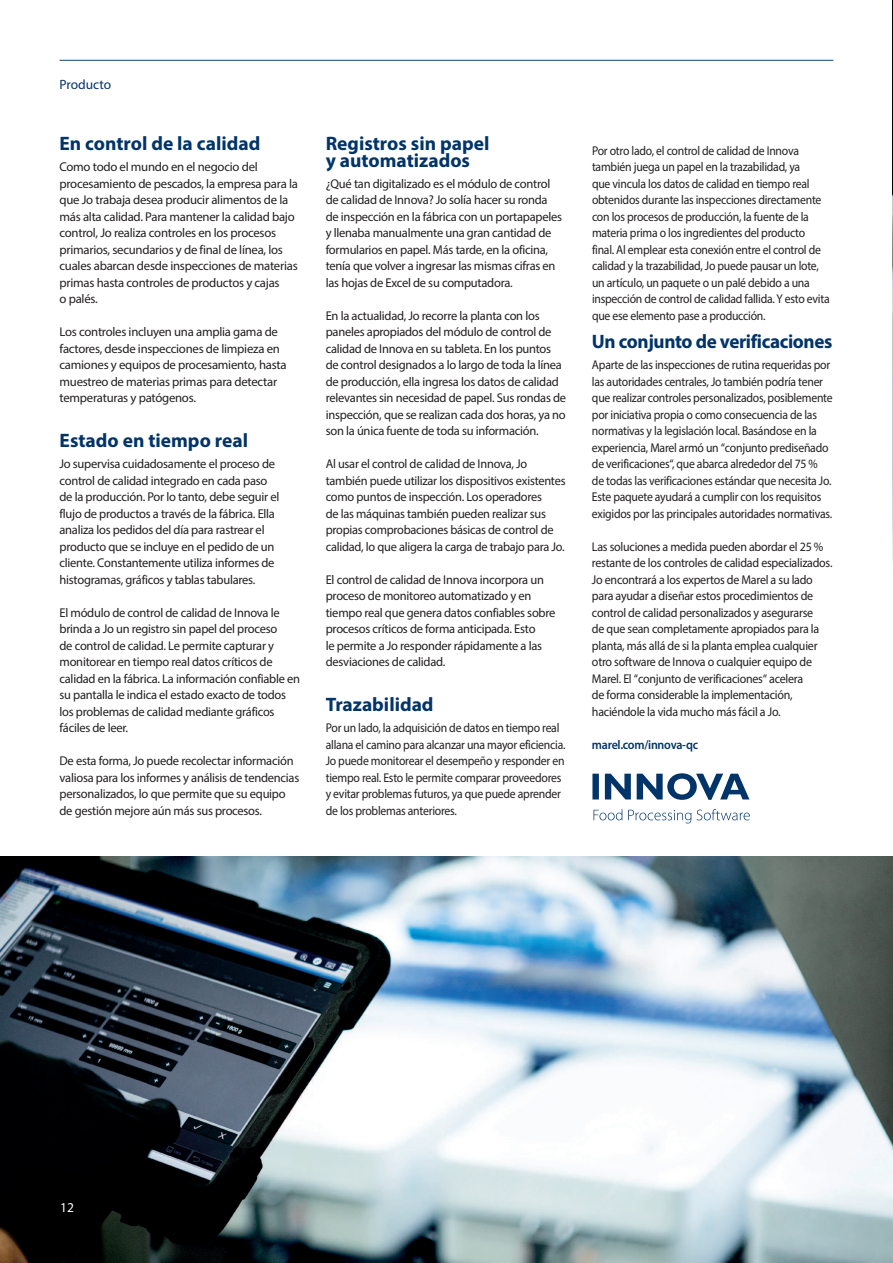
<style>
.page{position:relative;width:893px;height:1263px;background:#fff}
.page>*{position:absolute;margin:0;border:0;box-sizing:border-box;transform-origin:0 0}
.t1{font:700 19.5px/16.5px "Myriad Pro";color:#013469}
.t2{font:700 19.5px "Myriad Pro";letter-spacing:-.02em;color:#013469}
.t3{font:13.5px "Myriad Pro";color:#013469}
.t4{font:13.5px "Myriad Pro";color:#fff}
.t5{font:12.75px/16.5px "Myriad Pro";letter-spacing:-.02em;color:#231f20}
.t6{font:12.75px/16.5px "Myriad Pro";letter-spacing:-.02em;color:#231f20;scale:.92 1}
.t7{font:12.75px/16.5px "Myriad Pro";letter-spacing:-.02em;color:#231f20;scale:.94 1}
.t8{font:600 12.75px "Myriad Pro";letter-spacing:-.02em;color:#013469;scale:.94 1}
</style>
<div class="page">
<img style="left:892px;top:1px;width:1px;height:560px">
<img style="left:0;top:856px;width:893px;height:407px">
<hr style="left:60px;top:60px;width:773px;height:1px;background:#13416f">
<svg style="left:592px;top:773px;width:157px;height:27px"></svg>
<svg style="left:593px;top:809px;width:29px;height:11px"></svg>
<svg style="left:628px;top:810px;width:63px;height:13px"></svg>
<svg style="left:697px;top:809px;width:53px;height:11px"></svg>
<p class="t3" style="left:60px;top:78px;width:53px">Producto</p>
<h1 class="t1" style="left:60px;top:137px;width:202px">En control de la calidad</h1>
<p class="t5" style="left:60px;top:159px;width:240px">Como todo el mundo en el negocio del procesamiento de pescados, la empresa para la que Jo trabaja desea producir alimentos de la más alta calidad. Para mantener la calidad bajo control, Jo realiza controles en los procesos primarios, secundarios y de final de línea, los cuales abarcan desde inspecciones de materias primas hasta controles de productos y cajas<br>o palés.</p>
<p class="t5" style="left:60px;top:324px;width:229px">Los controles incluyen una amplia gama de factores, desde inspecciones de limpieza en camiones y equipos de procesamiento, hasta muestreo de materias primas para detectar temperaturas y patógenos.</p>
<h1 class="t1" style="left:60px;top:434px;width:190px">Estado en tiempo real</h1>
<p class="t5" style="left:60px;top:456px;width:221px">Jo supervisa cuidadosamente el proceso de control de calidad integrado en cada paso de la producción. Por lo tanto, debe seguir el flujo de productos a través de la fábrica. Ella analiza los pedidos del día para rastrear el producto que se incluye en el pedido de un cliente. Constantemente utiliza informes de histogramas, gráficos y tablas tabulares.</p>
<p class="t5" style="left:60px;top:605px;width:242px">El módulo de control de calidad de Innova le brinda a Jo un registro sin papel del proceso<br>de control de calidad. Le permite capturar y monitorear en tiempo real datos críticos de calidad en la fábrica. La información confiable en su pantalla le indica el estado exacto de todos los problemas de calidad mediante gráficos fáciles de leer.</p>
<p class="t5" style="left:60px;top:753px;width:241px">De esta forma, Jo puede recolectar información valiosa para los informes y análisis de tendencias personalizados, lo que permite que su equipo de gestión mejore aún más sus procesos.</p>
<h1 class="t1" style="left:326px;top:137px;width:165px">Registros sin papel y automatizados</h1>
<p class="t5" style="left:326px;top:176px;width:238px">¿Qué tan digitalizado es el módulo de control de calidad de Innova? Jo solía hacer su ronda de inspección en la fábrica con un portapapeles y llenaba manualmente una gran cantidad de formularios en papel. Más tarde, en la oficina, tenía que volver a ingresar las mismas cifras en las hojas de Excel de su computadora.</p>
<p class="t5" style="left:326px;top:308px;width:242px">En la actualidad, Jo recorre la planta con los paneles apropiados del módulo de control de calidad de Innova en su tableta. En los puntos de control designados a lo largo de toda la línea de producción, ella ingresa los datos de calidad relevantes sin necesidad de papel. Sus rondas de inspección, que se realizan cada dos horas, ya no son la única fuente de toda su información.</p>
<p class="t5" style="left:326px;top:456px;width:241px">Al usar el control de calidad de Innova, Jo también puede utilizar los dispositivos existentes como puntos de inspección. Los operadores<br>de las máquinas también pueden realizar sus propias comprobaciones básicas de control de calidad, lo que aligera la carga de trabajo para Jo.</p>
<p class="t5" style="left:326px;top:572px;width:231px">El control de calidad de Innova incorpora un proceso de monitoreo automatizado y en tiempo real que genera datos confiables sobre procesos críticos de forma anticipada. Esto<br>le permite a Jo responder rápidamente a las desviaciones de calidad.</p>
<h1 class="t1" style="left:326px;top:698px;width:109px">Trazabilidad</h1>
<p class="t6" style="left:326px;top:720px;width:262px">Por un lado, la adquisición de datos en tiempo real allana el camino para alcanzar una mayor eficiencia.<br>Jo puede monitorear el desempeño y responder en tiempo real. Esto le permite comparar proveedores y evitar problemas futuros, ya que puede aprender de los problemas anteriores.</p>
<p class="t6" style="left:592px;top:143px;width:260px">Por otro lado, el control de calidad de Innova también juega un papel en la trazabilidad, ya<br>que vincula los datos de calidad en tiempo real obtenidos durante las inspecciones directamente con los procesos de producción, la fuente de la materia prima o los ingredientes del producto final. Al emplear esta conexión entre el control de calidad y la trazabilidad, Jo puede pausar un lote, un artículo, un paquete o un palé debido a una inspección de control de calidad fallida. Y esto evita que ese elemento pase a producción.</p>
<h1 class="t2" style="left:592px;top:334px;width:242px">Un conjunto de verificaciones</h1>
<p class="t6" style="left:592px;top:357px;width:263px">Aparte de las inspecciones de rutina requeridas por las autoridades centrales, Jo también podría tener que realizar controles personalizados, posiblemente por iniciativa propia o como consecuencia de las normativas y la legislación local. Basándose en la experiencia, Marel armó un “conjunto prediseñado de verificaciones“, que abarca alrededor del 75 % de todas las verificaciones estándar que necesita Jo.<br>Este paquete ayudará a cumplir con los requisitos exigidos por las principales autoridades normativas.</p>
<p class="t7" style="left:592px;top:539px;width:257px">Las soluciones a medida pueden abordar el 25 % restante de los controles de calidad especializados.<br>Jo encontrará a los expertos de Marel a su lado para ayudar a diseñar estos procedimientos de control de calidad personalizados y asegurarse<br>de que sean completamente apropiados para la planta, más allá de si la planta emplea cualquier otro software de Innova o cualquier equipo de Marel. El “conjunto de verificaciones“ acelera<br>de forma considerable la implementación, haciéndole la vida mucho más fácil a Jo.</p>
<p class="t8" style="left:592px;top:740px;width:114px">marel.com/innova-qc</p>
<p class="t4" style="left:60px;top:1200px;width:15px">12</p>
</div>
